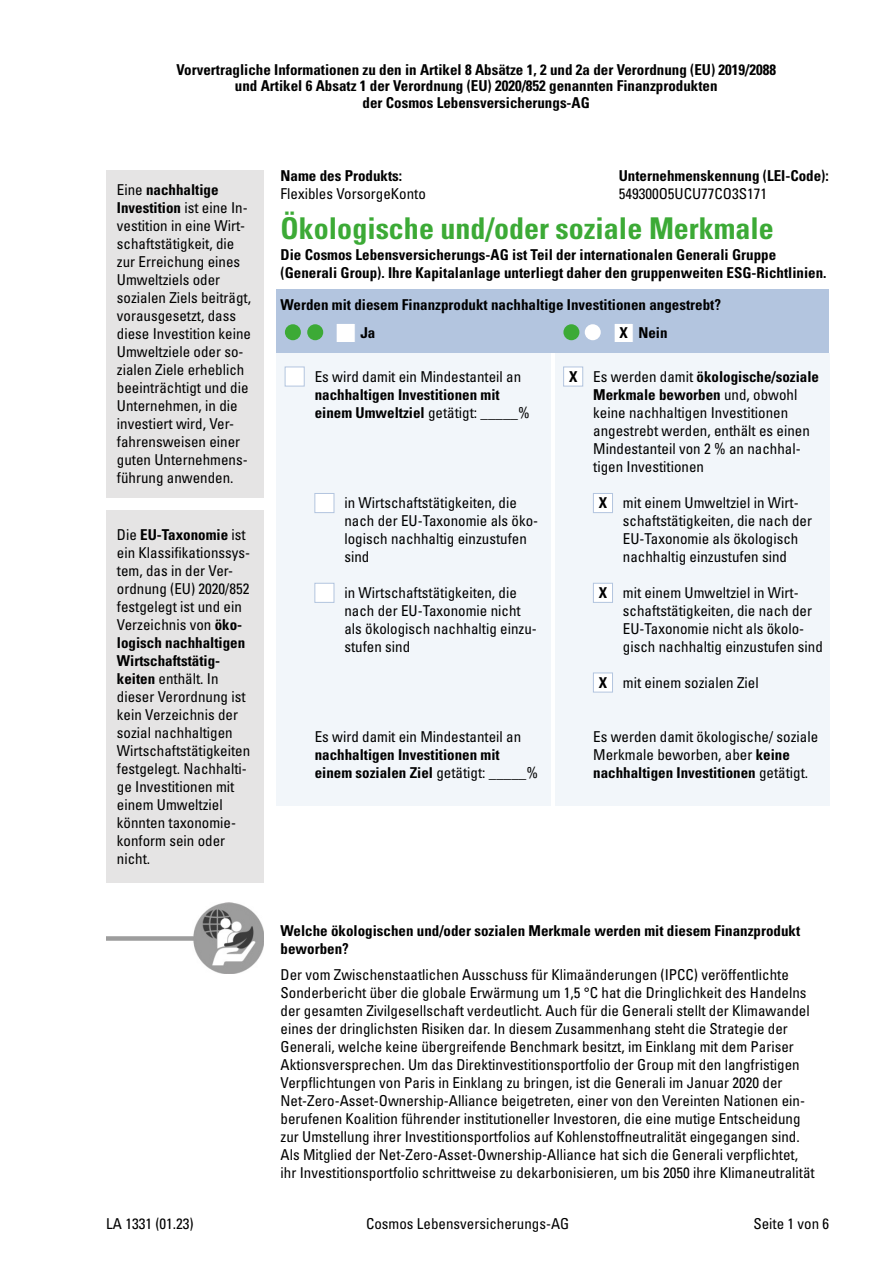
<style>
.page{position:relative;width:893px;height:1263px;background:#fff}
.page>*{position:absolute;margin:0;border:0;box-sizing:border-box;transform-origin:0 0}
.t1{font:700 condensed 30px "Univers LT Std";color:#3caa36}
.t2{font:condensed 15px/18px "Univers LT Std";color:#000}
.t3{font:700 condensed 15px/18px "Univers LT Std";color:#000}
.s1{font-weight:700}
.s2{font-weight:400}
</style>
<div class="page">
<div style="left:276px;top:353px;width:275px;height:453px;background:#f2f6fa"></div>
<div style="left:555px;top:353px;width:274px;height:453px;background:#f2f6fa"></div>
<div style="left:276px;top:289px;width:553px;height:64px;background:#b3c5df"></div>
<div style="left:106px;top:170px;width:158px;height:327px;background:#e5e4e4"></div>
<div style="left:106px;top:511px;width:158px;height:372px;background:#e5e4e4"></div>
<div style="left:285px;top:367px;width:19px;height:19px;background:#fff;border:1px solid #b3c5df"></div>
<div style="left:315px;top:493px;width:19px;height:20px;background:#fff;border:1px solid #b3c5df"></div>
<div style="left:315px;top:583px;width:19px;height:20px;background:#fff;border:1px solid #b3c5df"></div>
<div style="left:336px;top:323px;width:19px;height:20px;background:#fff;border:1px solid #b3c5df"></div>
<div style="left:285px;top:324px;width:16px;height:16px;background:#3caa36;border-radius:50%"></div>
<div style="left:307px;top:324px;width:16px;height:16px;background:#3caa36;border-radius:50%"></div>
<div style="left:563px;top:324px;width:16px;height:16px;background:#3caa36;border-radius:50%"></div>
<div style="left:585px;top:324px;width:16px;height:16px;background:#fff;border-radius:50%"></div>
<div style="left:563px;top:367px;width:20px;height:19px;background:#fff;border:1px solid #b3c5df"></div>
<div style="left:593px;top:493px;width:20px;height:20px;background:#fff;border:1px solid #b3c5df"></div>
<div style="left:593px;top:583px;width:20px;height:20px;background:#fff;border:1px solid #b3c5df"></div>
<div style="left:593px;top:673px;width:20px;height:19px;background:#fff;border:1px solid #b3c5df"></div>
<div style="left:614px;top:323px;width:19px;height:20px;background:#fff;border:1px solid #b3c5df"></div>
<img style="left:106px;top:902px;width:158px;height:72px">
<p class="t3" style="left:176px;top:61px;width:601px;line-height:16.5px;text-align:center">Vorvertragliche Informationen zu den in Artikel 8 Absätze 1, 2 und 2a der Verordnung (EU) 2019/2088 und Artikel 6 Absatz 1 der Verordnung (EU) 2020/852 genannten Finanzprodukten<br>der Cosmos Lebensversicherungs-AG</p>
<p class="t2" style="left:117px;top:180px;width:136px">Eine <span class="s1">nachhaltige<br>Investition</span> ist eine In&shy;vestition in eine Wirt&shy;schaftstätigkeit, die zur Erreichung eines<br>Umweltziels oder sozialen Ziels beiträgt, vorausgesetzt, dass diese Investition keine<br>Umweltziele oder so&shy;zialen Ziele erheblich beeinträchtigt und die<br>Unternehmen, in die investiert wird, Ver&shy;fahrensweisen einer guten Unternehmens&shy;führung anwenden.</p>
<p class="t2" style="left:117px;top:526px;width:135px">Die <span class="s1">EU-Taxonomie</span> ist ein Klassifikationssys&shy;tem, das in der Ver&shy;ordnung (EU) 2020/852 festgelegt ist und ein<br>Verzeichnis von <span class="s1">öko&shy;logisch nachhaltigen<br>Wirtschaftstätig&shy;keiten</span> enthält. In dieser Verordnung ist kein Verzeichnis der sozial nachhaltigen<br>Wirtschaftstätigkeiten festgelegt. Nachhalti&shy;ge Investitionen mit einem Umweltziel könnten taxonomie&shy;konform sein oder nicht.</p>
<p class="t3" style="left:281px;top:167px;width:123px">Name des Produkts:</p>
<p class="t2" style="left:281px;top:184px;width:147px">Flexibles VorsorgeKonto</p>
<p class="t3" style="left:619px;top:167px;width:211px">Unternehmenskennung (LEI-Code):</p>
<p class="t2" style="left:619px;top:184px;width:150px">549300O5UCU77CO3S171</p>
<h1 class="t1" style="left:281px;top:210px;width:495px">Ökologische und/oder soziale Merkmale</h1>
<p class="t3" style="left:281px;top:245px;width:547px">Die Cosmos Lebensversicherungs-AG ist Teil der internationalen Generali Gruppe (Generali Group). Ihre Kapitalanlage unterliegt daher den gruppenweiten ESG-Richtlinien.</p>
<p class="t3" style="left:281px;top:296px;width:442px">Werden mit diesem Finanzprodukt nachhaltige Investitionen angestrebt?</p>
<p class="t3" style="left:360px;top:323px;width:16px">Ja</p>
<p class="t2" style="left:315px;top:367px;width:208px">Es wird damit ein Mindestanteil an</p>
<p class="t3" style="left:315px;top:385px;width:217px">nachhaltigen Investitionen mit einem Umweltziel <span class="s2">getätigt: _____%</span></p>
<p class="t2" style="left:344px;top:493px;width:195px">in Wirtschaftstätigkeiten, die nach der EU-Taxonomie als öko&shy;logisch nachhaltig einzustufen sind</p>
<p class="t2" style="left:344px;top:583px;width:194px">in Wirtschaftstätigkeiten, die nach der EU-Taxonomie nicht als ökologisch nachhaltig einzu&shy;stufen sind</p>
<p class="t2" style="left:315px;top:727px;width:208px">Es wird damit ein Mindestanteil an</p>
<p class="t3" style="left:315px;top:745px;width:225px">nachhaltigen Investitionen mit einem sozialen Ziel <span class="s2">getätigt: _____%</span></p>
<p class="t3" style="left:569px;top:367px;width:10px">X</p>
<p class="t3" style="left:619px;top:323px;width:50px">X Nein</p>
<p class="t2" style="left:593px;top:367px;width:227px">Es werden damit <span class="s1">ökologische/soziale<br>Merkmale beworben</span> und, obwohl keine nachhaltigen Investitionen angestrebt werden, enthält es einen<br>Mindestanteil von 2 % an nachhal&shy;tigen Investitionen</p>
<p class="t2" style="left:623px;top:493px;width:191px">mit einem Umweltziel in Wirt&shy;schaftstätigkeiten, die nach der<br>EU-Taxonomie als ökologisch nachhaltig einzustufen sind</p>
<p class="t2" style="left:623px;top:583px;width:201px">mit einem Umweltziel in Wirt&shy;schaftstätigkeiten, die nach der<br>EU-Taxonomie nicht als ökolo&shy;gisch nachhaltig einzustufen sind</p>
<p class="t2" style="left:623px;top:673px;width:137px">mit einem sozialen Ziel</p>
<p class="t3" style="left:599px;top:494px;width:10px">X</p>
<p class="t3" style="left:599px;top:584px;width:10px">X</p>
<p class="t3" style="left:599px;top:673px;width:10px">X</p>
<p class="t2" style="left:593px;top:727px;width:226px">Es werden damit ökologische/ soziale<br>Merkmale beworben, aber <span class="s1">keine nachhaltigen Investitionen</span> getätigt.</p>
<p class="t3" style="left:281px;top:921px;width:521px">Welche ökologischen und/oder sozialen Merkmale werden mit diesem Finanzprodukt beworben?</p>
<p class="t2" style="left:281px;top:966px;width:536px">Der vom Zwischenstaatlichen Ausschuss für Klimaänderungen (IPCC) veröffentlichte Sonderbericht über die globale Erwärmung um 1,5 °C hat die Dringlichkeit des Handelns der gesamten Zivilgesellschaft verdeutlicht. Auch für die Generali stellt der Klimawandel eines der dringlichsten Risiken dar. In diesem Zusammenhang steht die Strategie der Generali, welche keine übergreifende Benchmark besitzt, im Einklang mit dem Pariser Aktionsversprechen. Um das Direktinvestitionsportfolio der Group mit den langfristigen Verpflichtungen von Paris in Einklang zu bringen, ist die Generali im Januar 2020 der Net-Zero-Asset-Ownership-Alliance beigetreten, einer von den Vereinten Nationen ein&shy;berufenen Koalition führender institutioneller Investoren, die eine mutige Entscheidung zur Umstellung ihrer Investitionsportfolios auf Kohlenstoffneutralität eingegangen sind.<br>Als Mitglied der Net-Zero-Asset-Ownership-Alliance hat sich die Generali verpflichtet, ihr Investitionsportfolio schrittweise zu dekarbonisieren, um bis 2050 ihre Klimaneutralität</p>
<p class="t2" style="left:106px;top:1214px;width:89px">LA 1331 (01.23)</p>
<p class="t2" style="left:366px;top:1214px;width:205px">Cosmos Lebensversicherungs-AG</p>
<p class="t2" style="left:753px;top:1214px;width:77px">Seite 1 von 6</p>
</div>
